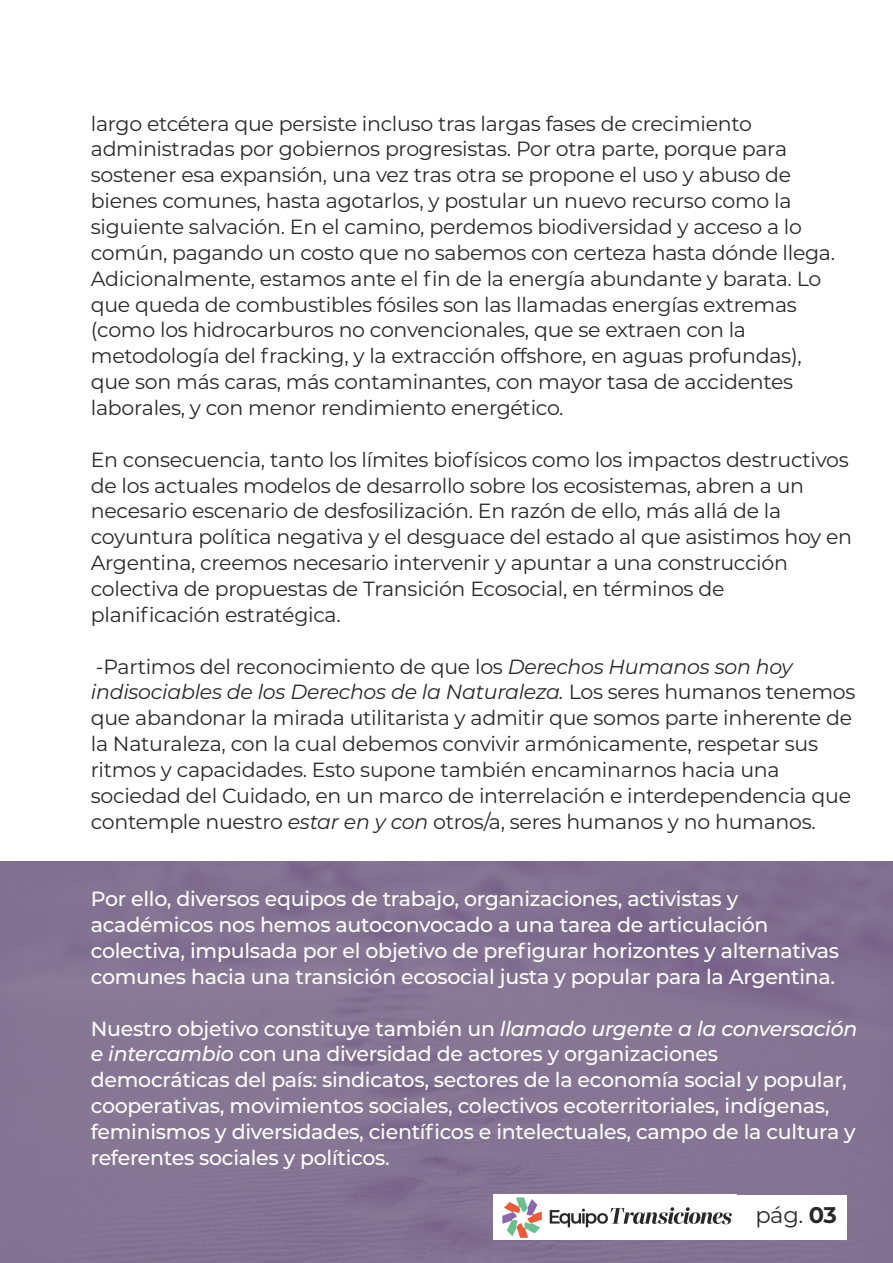
<style>
.page{position:relative;width:893px;height:1263px;background:#fff}
.page>*{position:absolute;margin:0;border:0;box-sizing:border-box;transform-origin:0 0}
.t1{font:22.65px "Montserrat";color:#2a292a}
.t2{font:20.55px/25.8px "Montserrat";letter-spacing:-.015em;color:#2a292a}
.t3{font:500 20.55px/25.8px "Montserrat";letter-spacing:-.015em;color:#fff}
.s1{font-style:italic}
.s2{font-weight:700}
</style>
<div class="page">
<div style="left:0;top:861px;width:893px;height:402px;background:#857493"></div>
<img style="left:493px;top:1195px;width:243px;height:44px">
<div style="left:736px;top:1195px;width:111px;height:44px;background:#fff"></div>
<p class="t2" style="left:91px;top:110px;width:746px">largo etcétera que persiste incluso tras largas fases de crecimiento administradas por gobiernos progresistas. Por otra parte, porque para sostener esa expansión, una vez tras otra se propone el uso y abuso de bienes comunes, hasta agotarlos, y postular un nuevo recurso como la siguiente salvación. En el camino, perdemos biodiversidad y acceso a lo común, pagando un costo que no sabemos con certeza hasta dónde llega.<br>Adicionalmente, estamos ante el fin de la energía abundante y barata. Lo que queda de combustibles fósiles son las llamadas energías extremas (como los hidrocarburos no convencionales, que se extraen con la metodología del fracking, y la extracción offshore, en aguas profundas), que son más caras, más contaminantes, con mayor tasa de accidentes laborales, y con menor rendimiento energético.</p>
<p class="t2" style="left:91px;top:446px;width:763px">En consecuencia, tanto los límites biofísicos como los impactos destructivos de los actuales modelos de desarrollo sobre los ecosistemas, abren a un necesario escenario de desfosilización. En razón de ello, más allá de la coyuntura política negativa y el desguace del estado al que asistimos hoy en Argentina, creemos necesario intervenir y apuntar a una construcción colectiva de propuestas de Transición Ecosocial, en términos de planificación estratégica.</p>
<p class="t2" style="left:91px;top:653px;width:766px">-Partimos del reconocimiento de que los <span class="s1">Derechos Humanos son hoy indisociables de los Derechos de la Naturaleza.</span> Los seres humanos tenemos que abandonar la mirada utilitarista y admitir que somos parte inherente de la Naturaleza, con la cual debemos convivir armónicamente, respetar sus ritmos y capacidades. Esto supone también encaminarnos hacia una sociedad del Cuidado, en un marco de interrelación e interdependencia que contemple nuestro <span class="s1">estar en y con</span> otros/a, seres humanos y no humanos.</p>
<p class="t3" style="left:91px;top:885px;width:750px">Por ello, diversos equipos de trabajo, organizaciones, activistas y académicos nos hemos autoconvocado a una tarea de articulación colectiva, impulsada por el objetivo de prefigurar horizontes y alternativas comunes hacia una transición ecosocial justa y popular para la Argentina.</p>
<p class="t3" style="left:91px;top:1014px;width:768px">Nuestro objetivo constituye también un <span class="s1">llamado urgente a la conversación e intercambio</span> con una diversidad de actores y organizaciones democráticas del país: sindicatos, sectores de la economía social y popular, cooperativas, movimientos sociales, colectivos ecoterritoriales, indígenas, feminismos y diversidades, científicos e intelectuales, campo de la cultura y referentes sociales y políticos.</p>
<p class="t1" style="left:755px;top:1199px;width:83px">pág. <span class="s2">03</span></p>
</div>
